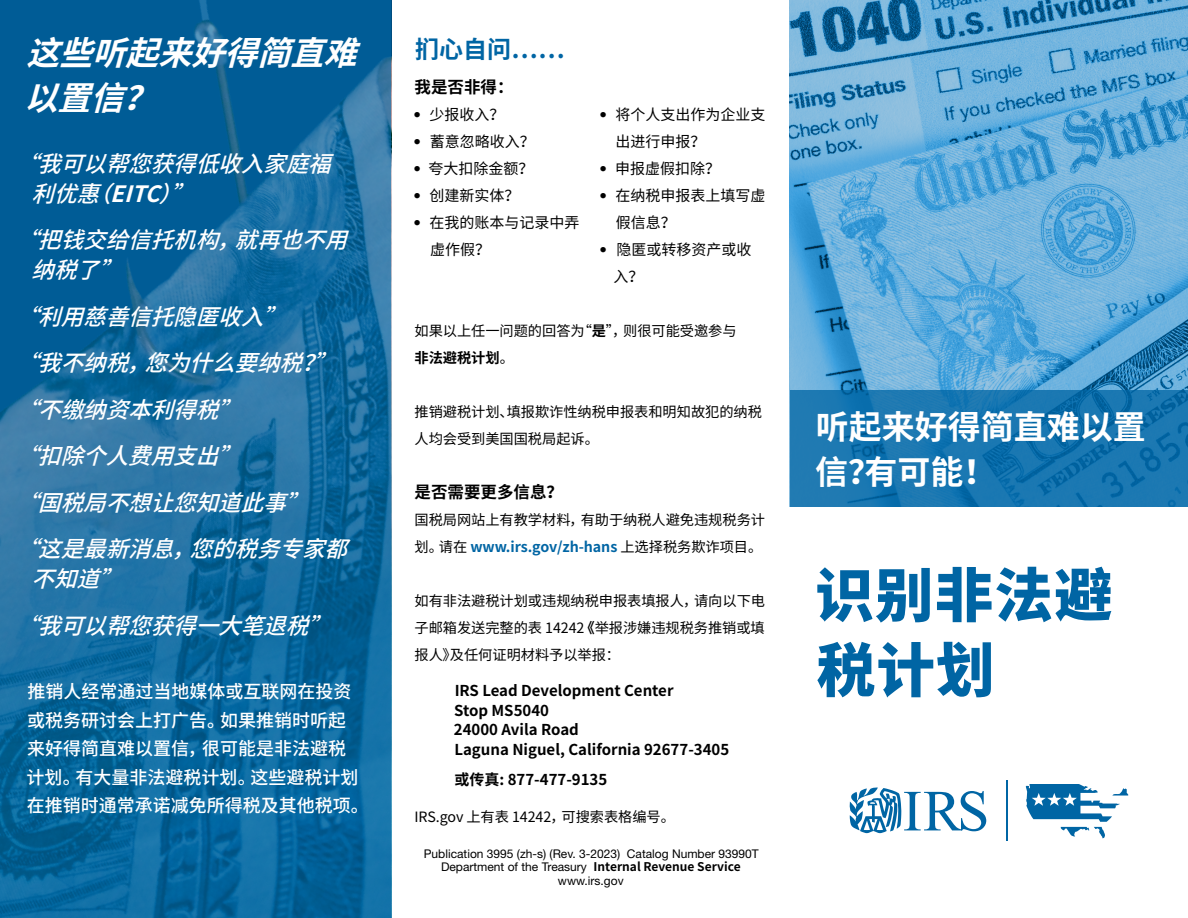
<style>
.page{position:relative;width:1188px;height:918px;background:#fff}
.page>*{position:absolute;margin:0;border:0;box-sizing:border-box;transform-origin:0 0}
.t1{font:900 58.5px/75px "Noto Sans CJ Ksc";letter-spacing:.02em;color:#0065a4}
.t2{font:700 33px/45px "Noto Sans CJ Ksc";color:#fff}
.t3{font:italic 700 33px "Noto Sans CJ Ksc";color:#fff}
.h1alt{font:700 24px "Noto Sans CJ Ksc";color:#0065a4}
.quotes{font:italic 500 22.5px/30px "Noto Sans CJ Ksc";color:#fff}
.quotes_footnote{font:500 18px/28.5px "Noto Sans CJ Ksc";color:#fff}
.t4{font:700 16.5px "Noto Sans CJ Ksc";color:#000}
.body_indent{font:700 15px/19.5px "Noto Sans CJ Ksc";color:#000}
.bullet{font:15px/27px "Noto Sans CJ Ksc";color:#000}
.body{font:14.25px/27px "Noto Sans CJ Ksc";letter-spacing:-.005em;color:#000}
.product_id{font:12px/13.5px "Helvetica Neue LT Std";color:#000;text-align:center}
.s1{font-weight:700}
.s2{font-family:"Helvetica Neue LT Std";font-weight:500}
.s3{font-weight:700;color:#0065a4}
.s4{font-family:"Noto Sans CJ Ksc";font-weight:700}
</style>
<div class="page">
<img style="left:790px;top:0;width:398px;height:390px">
<svg style="left:790px;top:390px;width:398px;height:117px;background:#1674af"></svg>
<svg style="left:849px;top:787px;width:137px;height:46px"></svg>
<hr style="left:1006px;top:780px;width:1px;height:61px;background:#0065a4">
<svg style="left:1026px;top:784px;width:102px;height:54px"></svg>
<svg style="left:0;top:0;width:392px;height:918px;background:#10689d"></svg>
<h1 class="t3" style="left:27px;top:35px;width:357px">这些听起来好得简直难</h1>
<h1 class="h1alt" style="left:415px;top:36px;width:152px">扪心自问……</h1>
<h1 class="t3" style="left:25px;top:80px;width:159px">以置信？</h1>
<h1 class="quotes" style="left:32px;top:149px;width:318px;text-indent:-15px">“我可以帮您获得低收入家庭福利优惠（<span class="s1">EITC</span>）”</h1>
<h1 class="quotes" style="left:32px;top:226px;width:334px;text-indent:-15px">“把钱交给信托机构，就再也不用纳税了”</h1>
<h1 class="quotes" style="left:16px;top:302px;width:288px">“利用慈善信托隐匿收入”</h1>
<h1 class="quotes" style="left:16px;top:349px;width:338px">“我不纳税，您为什么要纳税？”</h1>
<h1 class="quotes" style="left:16px;top:395px;width:243px">“不缴纳资本利得税”</h1>
<h1 class="quotes" style="left:16px;top:442px;width:243px">“扣除个人费用支出”</h1>
<h1 class="quotes" style="left:16px;top:488px;width:311px">“国税局不想让您知道此事”</h1>
<h1 class="quotes" style="left:32px;top:535px;width:334px;text-indent:-15px">“这是最新消息，您的税务专家都不知道”</h1>
<h1 class="quotes" style="left:16px;top:611px;width:333px">“我可以帮您获得一大笔退税”</h1>
<h2 class="t4" style="left:415px;top:78px;width:100px">我是否非得：</h2>
<h2 class="bullet" style="left:414px;top:101px;width:92px"><span class="s2">•</span> 少报收入？</h2>
<h2 class="bullet" style="left:414px;top:128px;width:123px"><span class="s2">•</span> 蓄意忽略收入？</h2>
<h2 class="bullet" style="left:414px;top:155px;width:121px"><span class="s2">•</span> 夸大扣除金额？</h2>
<h2 class="bullet" style="left:414px;top:182px;width:107px"><span class="s2">•</span> 创建新实体？</h2>
<h2 class="bullet" style="left:430px;top:209px;width:151px;text-indent:-17px"><span class="s2">•</span> 在我的账本与记录中弄虚作假？</h2>
<h2 class="bullet" style="left:615px;top:101px;width:151px;text-indent:-16px"><span class="s2">•</span> 将个人支出作为企业支出进行申报？</h2>
<h2 class="bullet" style="left:599px;top:155px;width:122px"><span class="s2">•</span> 申报虚假扣除？</h2>
<h2 class="bullet" style="left:616px;top:182px;width:151px;text-indent:-16px"><span class="s2">•</span> 在纳税申报表上填写虚假信息？</h2>
<h2 class="bullet" style="left:614px;top:236px;width:139px;text-indent:-14px"><span class="s2">•</span> 隐匿或转移资产或收入？</h2>
<p class="body" style="left:415px;top:318px;width:324px">如果以上任一问题的回答为“<span class="s1">是</span>”，则很可能受邀参与<span class="s1">非法避税计划</span>。</p>
<p class="body" style="left:415px;top:399px;width:349px">推销避税计划、填报欺诈性纳税申报表和明知故犯的纳税人均会受到美国国税局起诉。</p>
<h2 class="t4" style="left:415px;top:483px;width:150px">是否需要更多信息？</h2>
<p class="body" style="left:415px;top:507px;width:352px">国税局网站上有教学材料，有助于纳税人避免违规税务计划。请在 <span class="s3">www.irs.gov/zh-hans</span> 上选择税务欺诈项目。</p>
<p class="body" style="left:415px;top:588px;width:352px;text-align:justify">如有非法避税计划或违规纳税申报表填报人，请向以下电子邮箱发送完整的表 14242 <span class="s1">《</span>举报涉嫌违规税务推销或填报人》及任何证明材料予以举报：</p>
<h2 class="body_indent" style="left:454px;top:681px;width:277px">IRS Lead Development Center<br>Stop MS5040<br>24000 Avila Road<br>Laguna Niguel, California 92677-3405</h2>
<h2 class="body_indent" style="left:455px;top:770px;width:154px">或传真: 877-477-9135</h2>
<p class="body" style="left:415px;top:804px;width:262px">IRS.gov 上有表 14242，可搜索表格编号。</p>
<h1 class="quotes_footnote" style="left:27px;top:678px;width:344px">推销人经常通过当地媒体或互联网在投资或税务研讨会上打广告。如果推销时听起<br>来好得简直难以置信，很可能是非法避税<br>计划。有大量非法避税计划。这些避税计划在推销时通常承诺减免所得税及其他税项。</h1>
<p class="product_id" style="left:424px;top:846px;width:336px">Publication 3995 (zh-s) (Rev. 3-2023) Catalog Number 93990T<br>Department of the Treasury <span class="s4">Internal Revenue Service </span>www.irs.gov</p>
<h1 class="t2" style="left:815px;top:405px;width:332px">听起来好得简直难以置信？有可能！</h1>
<p class="t1" style="left:815px;top:559px;width:299px">识别非法避税计划</p>
</div>
